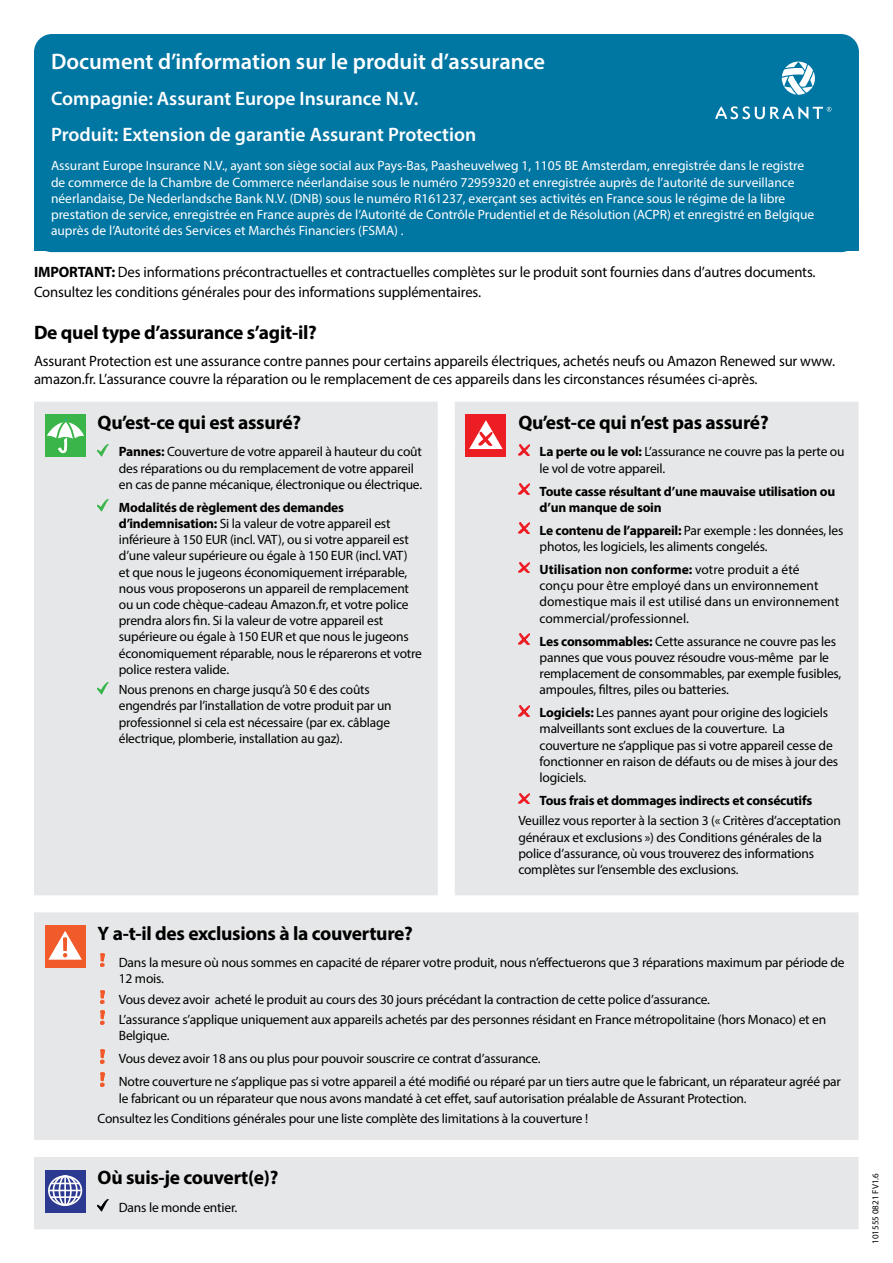
<style>
.page{position:relative;width:893px;height:1263px;background:#fff}
.page>*{position:absolute;margin:0;border:0;box-sizing:border-box;transform-origin:0 0}
.t1{font:600 22.5px "Myriad Pro";color:#fff}
.t2{font:700 19.5px "Myriad Pro";letter-spacing:-.015em;color:#000}
.t3{font:600 19.5px/36.2px "Myriad Pro";color:#fff}
.t4{font:15px/19.5px "Myriad Pro";letter-spacing:-.01em;color:#000}
.t5{font:13.5px/16.2px "Myriad Pro";letter-spacing:-.015em;color:#000}
.t6{font:13.5px/16.2px "Myriad Pro";color:#fff}
.t7{font:700 13.5px/16.2px "Myriad Pro";letter-spacing:-.015em;color:#000}
.t8{font:9px "Myriad Pro";color:#000}
.s1{font-weight:700}
</style>
<div class="page">
<div style="left:34px;top:34px;width:825px;height:218px;background:#0076a3;border-radius:18px"></div>
<div style="left:34px;top:402px;width:824px;height:827px;background:#e6e7e8"></div>
<svg style="left:34px;top:1140px;width:824px;height:17px"></svg>
<div style="left:438px;top:441px;width:17px;height:6px;background:#fff"></div>
<div style="left:45px;top:414px;width:41px;height:43px;background:#39b54a"></div>
<svg style="left:47px;top:418px;width:37px;height:35px"></svg>
<svg style="left:98px;top:444px;width:10px;height:12px"></svg>
<svg style="left:98px;top:500px;width:10px;height:12px"></svg>
<svg style="left:98px;top:682px;width:10px;height:12px"></svg>
<div style="left:465px;top:414px;width:41px;height:43px;background:#ed1d24"></div>
<svg style="left:469px;top:420px;width:34px;height:29px"></svg>
<svg style="left:518px;top:444px;width:11px;height:11px"></svg>
<svg style="left:518px;top:484px;width:11px;height:10px"></svg>
<svg style="left:518px;top:523px;width:11px;height:11px"></svg>
<svg style="left:518px;top:562px;width:11px;height:11px"></svg>
<svg style="left:518px;top:634px;width:11px;height:10px"></svg>
<svg style="left:518px;top:705px;width:11px;height:11px"></svg>
<svg style="left:518px;top:793px;width:11px;height:11px"></svg>
<div style="left:45px;top:925px;width:41px;height:43px;background:#f15a29"></div>
<svg style="left:48px;top:931px;width:34px;height:29px"></svg>
<svg style="left:101px;top:954px;width:3px;height:13px"></svg>
<svg style="left:101px;top:990px;width:3px;height:13px"></svg>
<svg style="left:101px;top:1011px;width:3px;height:13px"></svg>
<svg style="left:101px;top:1050px;width:3px;height:13px"></svg>
<svg style="left:101px;top:1073px;width:3px;height:13px"></svg>
<svg style="left:45px;top:1170px;width:41px;height:42px"></svg>
<div style="left:48px;top:1175px;width:34px;height:31px;border:2px solid #fff;border-radius:50%"></div>
<div style="left:53px;top:1175px;width:25px;height:31px;border:2px solid #fff;border-radius:50%"></div>
<div style="left:59px;top:1175px;width:13px;height:31px;border:2px solid #fff;border-radius:50%"></div>
<hr style="left:64px;top:1176px;width:2px;height:30px;background:#fff">
<hr style="left:51px;top:1182px;width:29px;height:2px;background:#fff">
<hr style="left:51px;top:1196px;width:29px;height:2px;background:#fff">
<hr style="left:49px;top:1190px;width:32px;height:1px;background:#fff">
<svg style="left:98px;top:1200px;width:10px;height:11px"></svg>
<svg style="left:782px;top:62px;width:33px;height:33px"></svg>
<svg style="left:715px;top:106px;width:116px;height:13px"></svg>
<h1 class="t1" style="left:51px;top:47px;width:496px">Document d’information sur le produit d’assurance</h1>
<h2 class="t3" style="left:51px;top:80px;width:427px">Compagnie: Assurant Europe Insurance N.V.<br>Produit: Extension de garantie Assurant Protection</h2>
<p class="t6" style="left:51px;top:157px;width:765px">Assurant Europe Insurance N.V., ayant son siège social aux Pays-Bas, Paasheuvelweg 1, 1105 BE Amsterdam, enregistrée dans le registre de commerce de la Chambre de Commerce néerlandaise sous le numéro 72959320 et enregistrée auprès de l’autorité de surveillance néerlandaise, De Nederlandsche Bank N.V. (DNB) sous le numéro R161237, exerçant ses activités en France sous le régime de la libre prestation de service, enregistrée en France auprès de l’Autorité de Contrôle Prudentiel et de Résolution (ACPR) et enregistré en Belgique auprès de l’Autorité des Services et Marchés Financiers (FSMA) .</p>
<p class="t4" style="left:34px;top:262px;width:783px"><span class="s1">IMPORTANT:</span> Des informations précontractuelles et contractuelles complètes sur le produit sont fournies dans d’autres documents.<br>Consultez les conditions générales pour des informations supplémentaires.</p>
<h2 class="t2" style="left:34px;top:320px;width:284px">De quel type d’assurance s’agit-il?</h2>
<p class="t4" style="left:34px;top:351px;width:803px;line-height:18px">Assurant Protection est une assurance contre pannes pour certains appareils électriques, achetés neufs ou Amazon Renewed sur www. amazon.fr. L’assurance couvre la réparation ou le remplacement de ces appareils dans les circonstances résumées ci-après.</p>
<h2 class="t2" style="left:98px;top:410px;width:205px">Qu’est-ce qui est assuré?</h2>
<p class="t5" style="left:119px;top:443px;width:305px"><span class="s1">Pannes:</span> Couverture de votre appareil à hauteur du coût des réparations ou du remplacement de votre appareil en cas de panne mécanique, électronique ou électrique.</p>
<p class="t5" style="left:119px;top:499px;width:305px"><span class="s1">Modalités de règlement des demandes d’indemnisation:</span> Si la valeur de votre appareil est inférieure à 150 EUR (incl. VAT), ou si votre appareil est d’une valeur supérieure ou égale à 150 EUR (incl. VAT) et que nous le jugeons économiquement irréparable, nous vous proposerons un appareil de remplacement ou un code chèque-cadeau Amazon.fr, et votre police prendra alors fin. Si la valeur de votre appareil est supérieure ou égale à 150 EUR et que nous le jugeons économiquement réparable, nous le réparerons et votre police restera valide.</p>
<p class="t5" style="left:119px;top:681px;width:274px">Nous prenons en charge jusqu’à 50 € des coûts engendrés par l’installation de votre produit par un professionnel si cela est nécessaire (par ex. câblage électrique, plomberie, installation au gaz).</p>
<h2 class="t2" style="left:518px;top:410px;width:252px">Qu’est-ce qui n’est pas assuré?</h2>
<p class="t5" style="left:540px;top:443px;width:306px"><span class="s1">La perte ou le vol:</span> L’assurance ne couvre pas la perte ou le vol de votre appareil.</p>
<p class="t7" style="left:540px;top:482px;width:297px">Toute casse résultant d’une mauvaise utilisation ou d’un manque de soin</p>
<p class="t5" style="left:540px;top:522px;width:305px"><span class="s1">Le contenu de l’appareil:</span> Par exemple : les données, les photos, les logiciels, les aliments congelés.</p>
<p class="t5" style="left:540px;top:561px;width:301px"><span class="s1">Utilisation non conforme:</span> votre produit a été<br>conçu pour être employé dans un environnement domestique mais il est utilisé dans un environnement commercial/professionnel.</p>
<p class="t5" style="left:540px;top:633px;width:303px"><span class="s1">Les consommables:</span> Cette assurance ne couvre pas les pannes que vous pouvez résoudre vous-même par le remplacement de consommables, par exemple fusibles, ampoules, filtres, piles ou batteries.</p>
<p class="t5" style="left:540px;top:704px;width:300px"><span class="s1">Logiciels:</span> Les pannes ayant pour origine des logiciels malveillants sont exclues de la couverture. La couverture ne s’applique pas si votre appareil cesse de fonctionner en raison de défauts ou de mises à jour des logiciels.</p>
<p class="t7" style="left:540px;top:792px;width:274px">Tous frais et dommages indirects et consécutifs</p>
<p class="t5" style="left:518px;top:813px;width:324px">Veuillez vous reporter à la section 3 (« Critères d’acceptation généraux et exclusions ») des Conditions générales de la police d’assurance, où vous trouverez des informations complètes sur l’ensemble des exclusions.</p>
<h2 class="t2" style="left:98px;top:920px;width:317px">Y a-t-il des exclusions à la couverture?</h2>
<p class="t5" style="left:119px;top:954px;width:727px">Dans la mesure où nous sommes en capacité de réparer votre produit, nous n’effectuerons que 3 réparations maximum par période de<br>12 mois.</p>
<p class="t5" style="left:119px;top:989px;width:709px;line-height:20.4px">Vous devez avoir acheté le produit au cours des 30 jours précédant la contraction de cette police d’assurance.<br>L’assurance s’applique uniquement aux appareils achetés par des personnes résidant en France métropolitaine (hors Monaco) et en</p>
<p class="t5" style="left:119px;top:1024px;width:723px;line-height:23px">Belgique.<br>Vous devez avoir 18 ans ou plus pour pouvoir souscrire ce contrat d’assurance.<br>Notre couverture ne s’applique pas si votre appareil a été modifié ou réparé par un tiers autre que le fabricant, un réparateur agréé par</p>
<p class="t5" style="left:98px;top:1087px;width:651px;line-height:20.4px;text-indent:21px">le fabricant ou un réparateur que nous avons mandaté à cet effet, sauf autorisation préalable de Assurant Protection.<br>Consultez les Conditions générales pour une liste complète des limitations à la couverture !</p>
<h2 class="t2" style="left:98px;top:1165px;width:182px">Où suis-je couvert(e)?</h2>
<p class="t5" style="left:119px;top:1199px;width:120px">Dans le monde entier.</p>
<p class="t8" style="left:870px;top:1244px;width:72px;rotate:-90deg">101555 0821 FV1.6</p>
</div>
